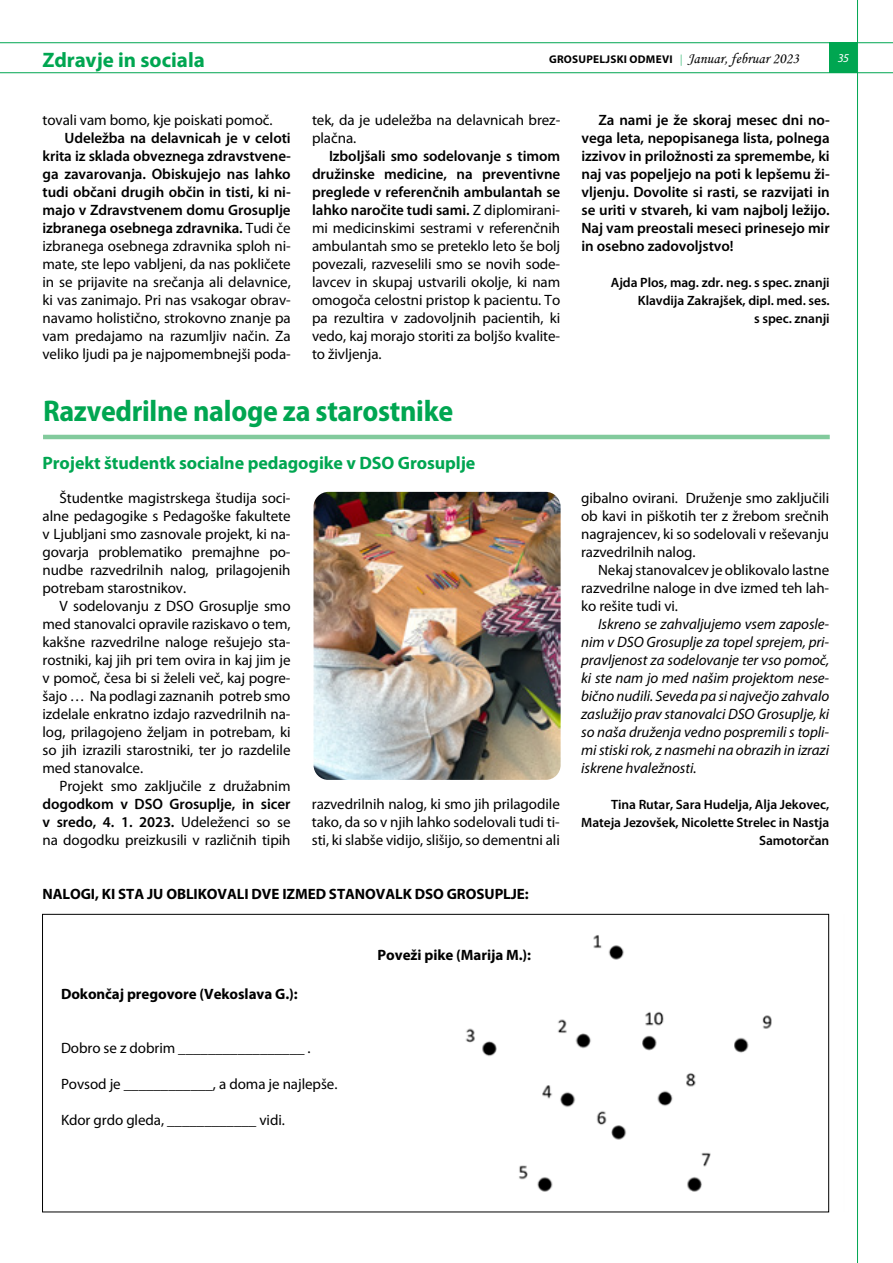
<style>
.page{position:relative;width:893px;height:1263px;background:#fff}
.page>*{position:absolute;margin:0;border:0;box-sizing:border-box;transform-origin:0 0}
.t1{font:700 semi-condensed 30px "Myriad Pro";letter-spacing:-.01em;color:#00a651}
.t2{font:700 21px "Myriad Pro";color:#00a651}
.t3{font:700 18px "Myriad Pro";letter-spacing:-.005em;color:#00a651}
.t4{font:15px/18px "Myriad Pro";letter-spacing:-.005em;color:#000;text-align:justify}
.t5{font:italic 15px/18px "Myriad Pro";letter-spacing:-.005em;color:#000;text-align:justify}
.t6{font:600 15px/18px "Myriad Pro";letter-spacing:-.005em;color:#000;text-align:justify}
.t7{font:700 15px "Myriad Pro";letter-spacing:-.005em;color:#000}
.t8{font:600 13.5px/18px "Myriad Pro";letter-spacing:-.005em;color:#000;text-align:right}
.t9{font:italic 12px "Myriad Pro";color:#fff}
.t10{font:700 11.25px "Myriad Pro";letter-spacing:.02em;color:#000}
.s1{font-weight:300;color:#00a651}
.s2{font-family:"Monotype Corsiva";font-weight:400;font-size:15px}
.s3{font-weight:600}
</style>
<div class="page">
<hr style="left:0;top:42px;width:893px;height:1px;background:#00a651">
<hr style="left:0;top:72px;width:893px;height:1px;background:#00a651">
<div style="left:829px;top:43px;width:28px;height:30px;background:#00a651"></div>
<hr style="left:857px;top:0;width:1px;height:1263px;background:#00a651">
<hr style="left:43px;top:435px;width:787px;height:4px;background:#82ca9c">
<img style="left:314px;top:492px;width:247px;height:288px">
<img style="left:465px;top:914px;width:365px;height:298px">
<h2 class="t2" style="left:43px;top:46px;width:164px">Zdravje in sociala</h2>
<p class="t10" style="left:549px;top:52px;width:251px">GROSUPELJSKI ODMEVI <span class="s1">|</span> <span class="s2">Januar, februar 2023</span></p>
<p class="t9" style="left:838px;top:51px;width:13px">35</p>
<p class="t4" style="left:43px;top:111px;width:232px">tovali vam bomo, kje poiskati pomoč.</p>
<p class="t4" style="left:43px;top:129px;width:250px;text-indent:22px"><span class="s3">Udeležba na delavnicah je v celoti krita iz sklada obveznega zdravstvene&shy;ga zavarovanja. Obiskujejo nas lahko tudi občani drugih občin in tisti, ki ni&shy;majo v Zdravstvenem domu Grosuplje izbranega osebnega zdravnika.</span> Tudi če izbranega osebnega zdravnika sploh ni&shy;mate, ste lepo vabljeni, da nas pokličete in se prijavite na srečanja ali delavnice, ki vas zanimajo. Pri nas vsakogar obrav&shy;navamo holistično, strokovno znanje pa vam predajamo na razumljiv način. Za veliko ljudi pa je najpomembnejši poda-</p>
<p class="t4" style="left:312px;top:111px;width:250px">tek, da je udeležba na delavnicah brez&shy;plačna.</p>
<p class="t4" style="left:312px;top:147px;width:250px;text-indent:17px"><span class="s3">Izboljšali smo sodelovanje s timom družinske medicine, na preventivne preglede v referenčnih ambulantah se lahko naročite tudi sami.</span> Z diplomirani&shy;mi medicinskimi sestrami v referenčnih ambulantah smo se preteklo leto še bolj povezali, razveselili smo se novih sode&shy;lavcev in skupaj ustvarili okolje, ki nam omogoča celostni pristop k pacientu. To pa rezultira v zadovoljnih pacientih, ki vedo, kaj morajo storiti za boljšo kvalite&shy;to življenja.</p>
<h1 class="t1" style="left:43px;top:394px;width:412px">Razvedrilne naloge za starostnike</h1>
<p class="t3" style="left:43px;top:452px;width:434px">Projekt študentk socialne pedagogike v DSO Grosuplje</p>
<p class="t4" style="left:43px;top:489px;width:250px;text-indent:17px">Študentke magistrskega študija soci&shy;alne pedagogike s Pedagoške fakultete v Ljubljani smo zasnovale projekt, ki na&shy;govarja problematiko premajhne po&shy;nudbe razvedrilnih nalog, prilagojenih potrebam starostnikov.</p>
<p class="t4" style="left:43px;top:597px;width:250px;text-indent:17px">V sodelovanju z DSO Grosuplje smo med stanovalci opravile raziskavo o tem, kakšne razvedrilne naloge rešujejo sta&shy;rostniki, kaj jih pri tem ovira in kaj jim je v pomoč, česa bi si želeli več, kaj pogre&shy;šajo … Na podlagi zaznanih potreb smo izdelale enkratno izdajo razvedrilnih na&shy;log, prilagojeno željam in potrebam, ki so jih izrazili starostniki, ter jo razdelile med stanovalce.</p>
<p class="t4" style="left:60px;top:777px;width:233px">Projekt smo zaključile z družabnim</p>
<p class="t4" style="left:43px;top:795px;width:250px"><span class="s3">dogodkom v DSO Grosuplje, in sicer v sredo, 4. 1. 2023.</span> Udeleženci so se na dogodku preizkusili v različnih tipih</p>
<p class="t4" style="left:312px;top:795px;width:250px">razvedrilnih nalog, ki smo jih prilagodile tako, da so v njih lahko sodelovali tudi ti&shy;sti, ki slabše vidijo, slišijo, so dementni ali</p>
<p class="t7" style="left:43px;top:884px;width:488px">NALOGI, KI STA JU OBLIKOVALI DVE IZMED STANOVALK DSO GROSUPLJE:</p>
<p class="t7" style="left:61px;top:984px;width:238px">Dokončaj pregovore (Vekoslava G.):</p>
<p class="t4" style="left:61px;top:1038px;width:251px">Dobro se z dobrim _________________ .</p>
<p class="t4" style="left:61px;top:1074px;width:278px">Povsod je ____________, a doma je najlepše.</p>
<p class="t4" style="left:61px;top:1110px;width:225px">Kdor grdo gleda, ____________ vidi.</p>
<p class="t7" style="left:378px;top:945px;width:155px">Poveži pike (Marija M.):</p>
<p class="t6" style="left:581px;top:111px;width:250px;text-indent:17px">Za nami je že skoraj mesec dni no&shy;vega leta, nepopisanega lista, polnega izzivov in priložnosti za spremembe, ki naj vas popeljejo na poti k lepšemu ži&shy;vljenju. Dovolite si rasti, se razvijati in se uriti v stvareh, ki vam najbolj ležijo.<br>Naj vam preostali meseci prinesejo mir in osebno zadovoljstvo!</p>
<p class="t8" style="left:611px;top:273px;width:220px">Ajda Plos, mag. zdr. neg. s spec. znanji<br>Klavdija Zakrajšek, dipl. med. ses.<br>s spec. znanji</p>
<p class="t4" style="left:581px;top:489px;width:250px">gibalno ovirani. Druženje smo zaključili ob kavi in piškotih ter z žrebom srečnih nagrajencev, ki so sodelovali v reševanju razvedrilnih nalog.</p>
<p class="t4" style="left:581px;top:561px;width:250px;text-indent:17px">Nekaj stanovalcev je oblikovalo lastne razvedrilne naloge in dve izmed teh lah&shy;ko rešite tudi vi.</p>
<p class="t5" style="left:581px;top:615px;width:250px;text-indent:17px">Iskreno se zahvaljujemo vsem zaposle&shy;nim v DSO Grosuplje za topel sprejem, pri&shy;pravljenost za sodelovanje ter vso pomoč, ki ste nam jo med našim projektom nese&shy;bično nudili. Seveda pa si največjo zahvalo zaslužijo prav stanovalci DSO Grosuplje, ki so naša druženja vedno pospremili s topli&shy;mi stiski rok, z nasmehi na obrazih in izrazi iskrene hvaležnosti.</p>
<p class="t8" style="left:581px;top:795px;width:249px">Tina Rutar, Sara Hudelja, Alja Jekovec,<br>Mateja Jezovšek, Nicolette Strelec in Nastja<br>Samotorčan</p>
</div>
